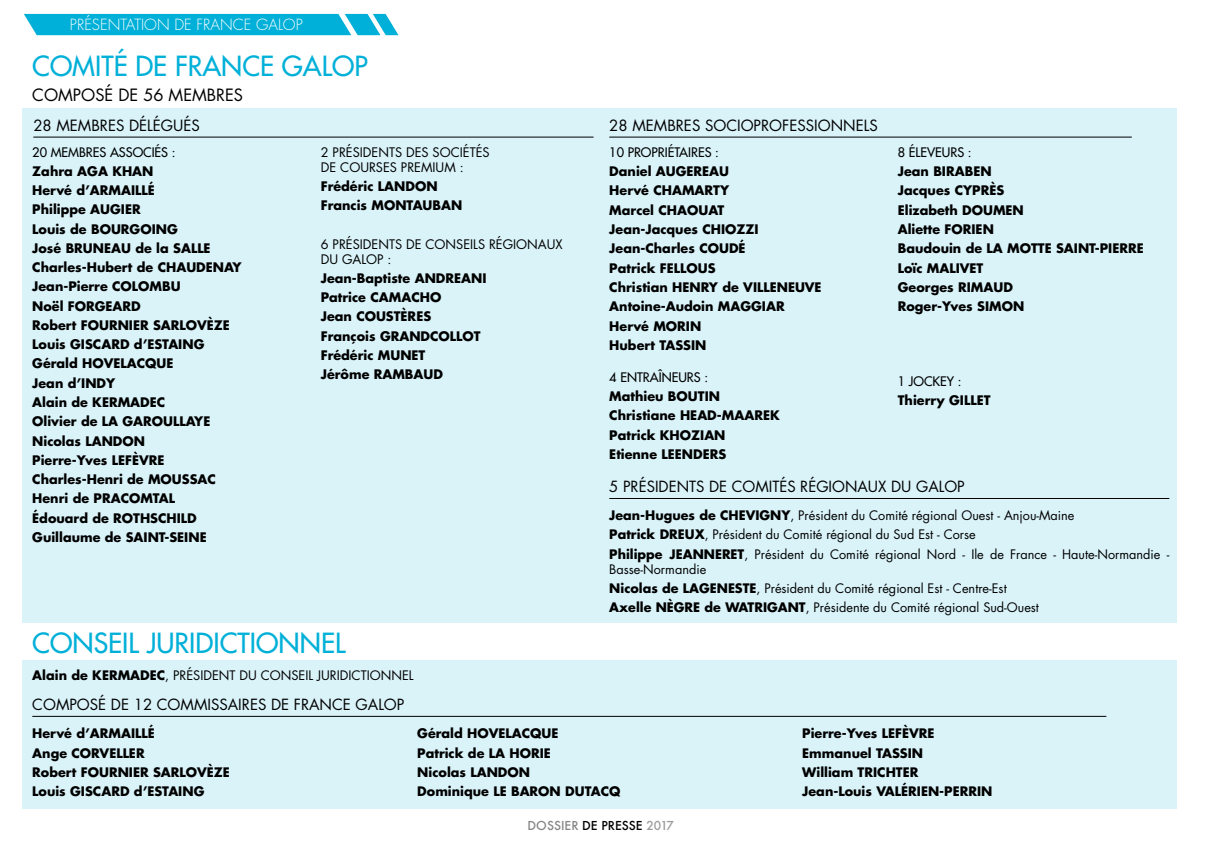
<style>
.page{position:relative;width:1217px;height:851px;background:#fff}
.page>*{position:absolute;margin:0;border:0;box-sizing:border-box;transform-origin:0 0}
.t1{font:27px "Futura";color:#00b0d8}
.t2{font:16.5px "Futura";color:#000}
.t3{font:15.15px "Futura";color:#000}
.t4{font:15px "Futura";color:#000}
.t5{font:300 15px "Futura";color:#fff}
.t6{font:700 12.75px/19.2px "Futura";color:#000}
.t7{font:12.75px/19.2px "Futura";color:#000}
.t8{font:12.75px "Futura";color:#000}
.t9{font:500 12px "Futura";color:#000}
.s1{font-weight:700}
.s2{color:#868786}
.s3{color:#9c9c9d}
</style>
<div class="page">
<div style="left:22px;top:108px;width:1154px;height:514px;background:#d9f3f9"></div>
<div style="left:22px;top:659px;width:1154px;height:149px;background:#d9f3f9"></div>
<hr style="left:609px;top:498px;width:560px;height:1px;background:#000">
<hr style="left:609px;top:137px;width:522px;height:1px;background:#000">
<hr style="left:32px;top:716px;width:1074px;height:1px;background:#000">
<hr style="left:33px;top:137px;width:560px;height:1px;background:#000">
<svg style="left:24px;top:14px;width:374px;height:21px;background:#10b5da"></svg>
<p class="t5" style="left:70px;top:15px;width:234px">PRÉSENTATION DE FRANCE GALOP</p>
<h1 class="t1" style="left:32px;top:49px;width:337px">COMITÉ DE FRANCE GALOP</h1>
<p class="t2" style="left:32px;top:84px;width:212px">COMPOSÉ DE 56 MEMBRES</p>
<p class="t3" style="left:33px;top:115px;width:168px">28 MEMBRES DÉLÉGUÉS</p>
<p class="t8" style="left:32px;top:144px;width:145px">20 MEMBRES ASSOCIÉS :</p>
<p class="t6" style="left:32px;top:161px;width:211px">Zahra AGA KHAN<br>Hervé d’ARMAILLÉ<br>Philippe AUGIER<br>Louis de BOURGOING<br>José BRUNEAU de la SALLE<br>Charles-Hubert de CHAUDENAY<br>Jean-Pierre COLOMBU<br>Noël FORGEARD<br>Robert FOURNIER SARLOVÈZE<br>Louis GISCARD d’ESTAING<br>Gérald HOVELACQUE<br>Jean d’INDY<br>Alain de KERMADEC<br>Olivier de LA GAROULLAYE<br>Nicolas LANDON<br>Pierre-Yves LEFÈVRE<br>Charles-Henri de MOUSSAC<br>Henri de PRACOMTAL<br>Édouard de ROTHSCHILD<br>Guillaume de SAINT-SEINE</p>
<p class="t7" style="left:321px;top:144px;width:170px;line-height:15px">2 PRÉSIDENTS DES SOCIÉTÉS<br>DE COURSES PREMIUM :</p>
<p class="t6" style="left:321px;top:176px;width:143px">Frédéric LANDON<br>Francis MONTAUBAN</p>
<p class="t7" style="left:321px;top:236px;width:243px;line-height:15px">6 PRÉSIDENTS DE CONSEILS RÉGIONAUX<br>DU GALOP :</p>
<p class="t6" style="left:321px;top:268px;width:167px">Jean-Baptiste ANDREANI<br>Patrice CAMACHO<br>Jean COUSTÈRES<br>François GRANDCOLLOT<br>Frédéric MUNET<br>Jérôme RAMBAUD</p>
<h1 class="t1" style="left:32px;top:625px;width:315px">CONSEIL JURIDICTIONNEL</h1>
<p class="t3" style="left:609px;top:115px;width:270px">28 MEMBRES SOCIOPROFESSIONNELS</p>
<p class="t8" style="left:609px;top:143px;width:111px">10 PROPRIÉTAIRES :</p>
<p class="t6" style="left:609px;top:161px;width:214px">Daniel AUGEREAU<br>Hervé CHAMARTY<br>Marcel CHAOUAT<br>Jean-Jacques CHIOZZI<br>Jean-Charles COUDÉ<br>Patrick FELLOUS<br>Christian HENRY de VILLENEUVE<br>Antoine-Audoin MAGGIAR<br>Hervé MORIN<br>Hubert TASSIN</p>
<p class="t8" style="left:609px;top:368px;width:100px">4 ENTRAÎNEURS :</p>
<p class="t6" style="left:609px;top:386px;width:172px">Mathieu BOUTIN<br>Christiane HEAD-MAAREK<br>Patrick KHOZIAN<br>Etienne LEENDERS</p>
<p class="t8" style="left:897px;top:143px;width:75px">8 ÉLEVEURS :</p>
<p class="t6" style="left:897px;top:161px;width:247px">Jean BIRABEN<br>Jacques CYPRÈS<br>Elizabeth DOUMEN<br>Aliette FORIEN<br>Baudouin de LA MOTTE SAINT-PIERRE<br>Loïc MALIVET<br>Georges RIMAUD<br>Roger-Yves SIMON</p>
<p class="t8" style="left:897px;top:373px;width:65px">1 JOCKEY :</p>
<p class="t6" style="left:897px;top:390px;width:94px">Thierry GILLET</p>
<p class="t4" style="left:609px;top:476px;width:357px">5 PRÉSIDENTS DE COMITÉS RÉGIONAUX DU GALOP</p>
<p class="t7" style="left:609px;top:505px;width:561px"><span class="s1">Jean-Hugues de CHEVIGNY</span>, Président du Comité régional Ouest - Anjou-Maine<br><span class="s1">Patrick DREUX</span>, Président du Comité régional du Sud Est - Corse<br><span class="s1">Philippe JEANNERET</span>, Président du Comité régional Nord - Ile de France - Haute-Normandie -</p>
<p class="t7" style="left:609px;top:559px;width:431px">Basse-Normandie<br><span class="s1">Nicolas de LAGENESTE</span>, Président du Comité régional Est - Centre-Est<br><span class="s1">Axelle NÈGRE de WATRIGANT</span>, Présidente du Comité régional Sud-Ouest</p>
<p class="t7" style="left:32px;top:665px;width:383px"><span class="s1">Alain de KERMADEC</span>, PRÉSIDENT DU CONSEIL JURIDICTIONNEL</p>
<p class="t4" style="left:32px;top:694px;width:374px">COMPOSÉ DE 12 COMMISSAIRES DE FRANCE GALOP</p>
<p class="t6" style="left:32px;top:723px;width:199px">Hervé d’ARMAILLÉ<br>Ange CORVELLER<br>Robert FOURNIER SARLOVÈZE<br>Louis GISCARD d’ESTAING</p>
<p class="t6" style="left:417px;top:723px;width:205px">Gérald HOVELACQUE<br>Patrick de LA HORIE<br>Nicolas LANDON<br>Dominique LE BARON DUTACQ</p>
<p class="t6" style="left:802px;top:723px;width:192px">Pierre-Yves LEFÈVRE<br>Emmanuel TASSIN<br>William TRICHTER<br>Jean-Louis VALÉRIEN-PERRIN</p>
<p class="t9" style="left:527px;top:816px;width:148px"><span class="s2">DOSSIER</span> DE PRESSE <span class="s3">2017</span></p>
</div>
